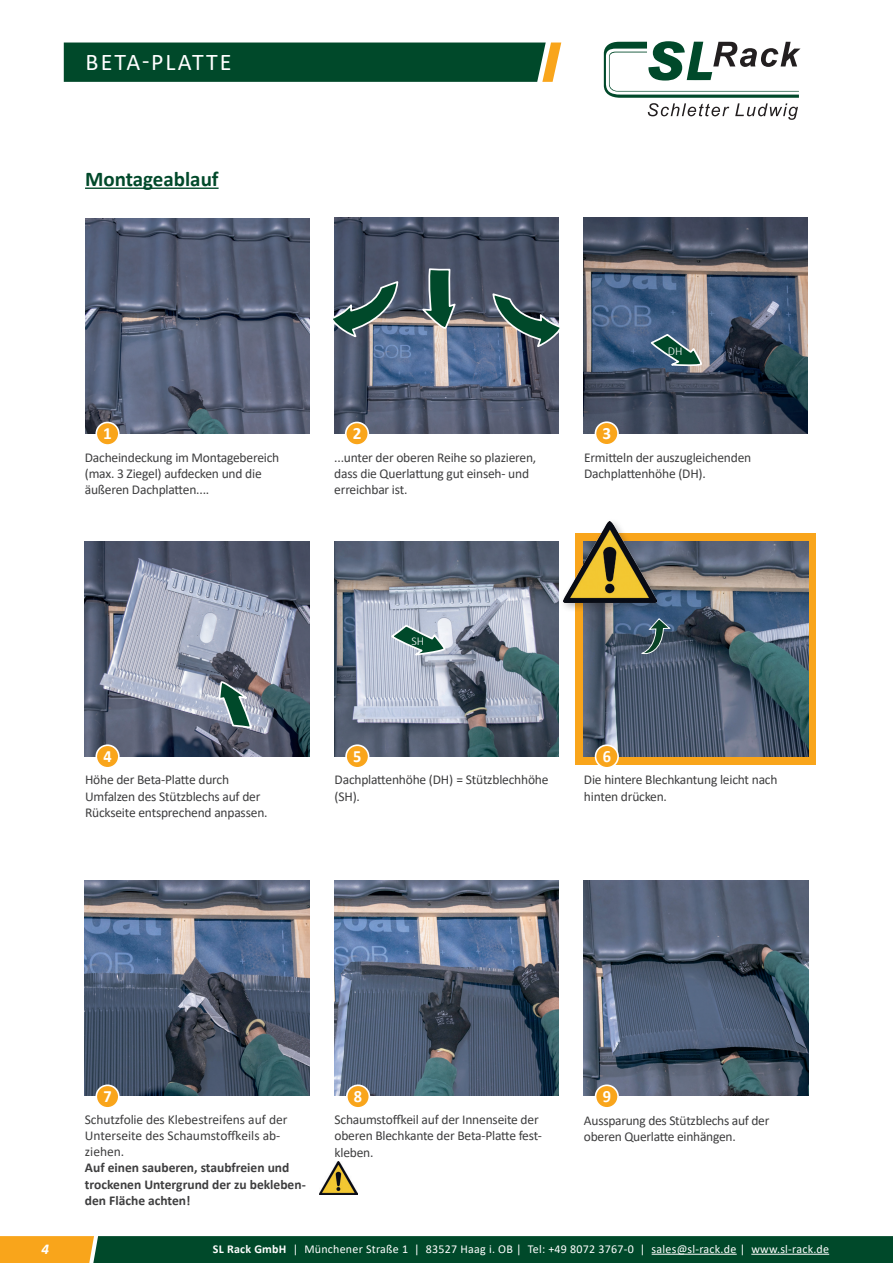
<style>
.page{position:relative;width:893px;height:1263px;background:#fff}
.page>*{position:absolute;margin:0;border:0;box-sizing:border-box;transform-origin:0 0}
.t1{font:24px "Calibri";letter-spacing:.09em;color:#fff}
.t2{font:700 21px "Calibri";color:#00492a}
.t3{font:700 17.25px "Calibri";color:#fff;scale:.95 1}
.t4{font:700 17.25px "Calibri";color:#fff}
.t5{font:italic 700 15px "Calibri";color:#fff}
.t6{font:13.5px/16.2px "Calibri";letter-spacing:-.015em;color:#3e3e3f}
.t7{font:700 13.5px/16.2px "Calibri";color:#3e3e3f}
.t8{font:12px "Calibri";letter-spacing:.02em;color:#fff}
.t9{font:300 12px "Calibri";color:#fff}
.s1{font-weight:700}
</style>
<div class="page">
<svg style="left:0;top:1236px;width:893px;height:27px;background:#1c542a"></svg>
<hr style="left:652px;top:1254px;width:85px;height:1px;background:#fff">
<hr style="left:751px;top:1254px;width:78px;height:1px;background:#fff">
<svg style="left:604px;top:41px;width:196px;height:79px"></svg>
<div style="left:64px;top:43px;width:497px;height:39px;background:#00492a"></div>
<div style="left:576px;top:533px;width:240px;height:232px;background:#f9a51b"></div>
<hr style="left:85px;top:188px;width:134px;height:1px;background:#00492a">
<img style="left:584px;top:541px;width:224px;height:216px">
<svg style="left:641px;top:617px;width:30px;height:37px"></svg>
<img style="left:334px;top:880px;width:224px;height:216px">
<div style="left:560px;top:518px;width:106px;height:95px;background:#231f20;opacity:.3"></div>
<img style="left:563px;top:522px;width:93px;height:80px">
<img style="left:584px;top:880px;width:224px;height:216px">
<img style="left:85px;top:218px;width:224px;height:215px">
<div style="left:96px;top:422px;width:23px;height:23px;background:#f9a51b;border-radius:50%"></div>
<div style="left:95px;top:422px;width:25px;height:24px;border:2px solid #fff;border-radius:50%"></div>
<img style="left:334px;top:218px;width:225px;height:215px">
<svg style="left:491px;top:267px;width:69px;height:82px;background:#51626a"></svg>
<svg style="left:333px;top:280px;width:67px;height:154px;background:#536475"></svg>
<div style="left:346px;top:422px;width:22px;height:23px;background:#f9a51b;border-radius:50%"></div>
<div style="left:345px;top:422px;width:24px;height:24px;border:2px solid #fff;border-radius:50%"></div>
<img style="left:85px;top:880px;width:224px;height:215px">
<img style="left:334px;top:541px;width:224px;height:216px">
<svg style="left:390px;top:623px;width:56px;height:34px;background:#8ca7a6"></svg>
<div style="left:346px;top:745px;width:23px;height:23px;background:#f9a51b;border-radius:50%"></div>
<div style="left:345px;top:744px;width:24px;height:25px;border:2px solid #fff;border-radius:50%"></div>
<div style="left:595px;top:745px;width:23px;height:23px;background:#f9a51b;border-radius:50%"></div>
<div style="left:595px;top:744px;width:24px;height:25px;border:2px solid #fff;border-radius:50%"></div>
<div style="left:96px;top:1085px;width:23px;height:23px;background:#f9a51b;border-radius:50%"></div>
<div style="left:95px;top:1084px;width:25px;height:25px;border:2px solid #fff;border-radius:50%"></div>
<div style="left:347px;top:1085px;width:22px;height:23px;background:#f9a51b;border-radius:50%"></div>
<div style="left:346px;top:1084px;width:24px;height:25px;border:2px solid #fff;border-radius:50%"></div>
<div style="left:595px;top:1085px;width:23px;height:23px;background:#f9a51b;border-radius:50%"></div>
<div style="left:595px;top:1084px;width:24px;height:25px;border:2px solid #fff;border-radius:50%"></div>
<img style="left:85px;top:541px;width:224px;height:216px">
<svg style="left:218px;top:681px;width:35px;height:49px;background:#67827f"></svg>
<div style="left:96px;top:745px;width:23px;height:23px;background:#f9a51b;border-radius:50%"></div>
<div style="left:95px;top:744px;width:25px;height:25px;border:2px solid #fff;border-radius:50%"></div>
<img style="left:584px;top:218px;width:224px;height:215px">
<svg style="left:649px;top:333px;width:54px;height:33px;background:#5b7a7c"></svg>
<div style="left:595px;top:422px;width:23px;height:23px;background:#f9a51b;border-radius:50%"></div>
<div style="left:595px;top:421px;width:24px;height:25px;border:2px solid #fff;border-radius:50%"></div>
<img style="left:319px;top:1161px;width:38px;height:33px">
<svg style="left:419px;top:267px;width:37px;height:62px;background:#496962"></svg>
<h1 class="t1" style="left:86px;top:45px;width:148px">BETA-PLATTE</h1>
<h2 class="t2" style="left:85px;top:164px;width:135px">Montageablauf</h2>
<p class="t4" style="left:103px;top:421px;width:10px">1</p>
<p class="t4" style="left:353px;top:421px;width:10px">2</p>
<p class="t6" style="left:85px;top:449px;width:196px">Dacheindeckung im Montagebereich (max. 3 Ziegel) aufdecken und die äußeren Dachplatten....</p>
<p class="t6" style="left:334px;top:449px;width:204px">...unter der oberen Reihe so plazieren, dass die Querlattung gut einseh- und erreichbar ist.</p>
<p class="t4" style="left:602px;top:421px;width:10px">3</p>
<p class="t9" style="left:668px;top:343px;width:16px">DH</p>
<p class="t6" style="left:584px;top:449px;width:169px">Ermitteln der auszugleichenden<br>Dachplattenhöhe (DH).</p>
<p class="t3" style="left:103px;top:744px;width:10px">4</p>
<p class="t6" style="left:85px;top:771px;width:184px">Höhe der Beta-Platte durch<br>Umfalzen des Stützblechs auf der<br>Rückseite entsprechend anpassen.</p>
<p class="t9" style="left:412px;top:633px;width:14px">SH</p>
<p class="t3" style="left:353px;top:744px;width:10px">5</p>
<p class="t6" style="left:335px;top:771px;width:215px">Dachplattenhöhe (DH) = Stützblechhöhe (SH).</p>
<p class="t3" style="left:603px;top:744px;width:10px">6</p>
<p class="t6" style="left:584px;top:771px;width:195px">Die hintere Blechkantung leicht nach hinten drücken.</p>
<p class="t3" style="left:103px;top:1084px;width:10px">7</p>
<p class="t3" style="left:354px;top:1084px;width:10px">8</p>
<p class="t3" style="left:603px;top:1084px;width:10px">9</p>
<p class="t6" style="left:85px;top:1111px;width:204px">Schutzfolie des Klebestreifens auf der<br>Unterseite des Schaumstoffkeils ab&shy;ziehen.</p>
<p class="t7" style="left:85px;top:1160px;width:222px">Auf einen sauberen, staubfreien und trockenen Untergrund der zu bekleben&shy;den Fläche achten!</p>
<p class="t6" style="left:334px;top:1111px;width:209px">Schaumstoffkeil auf der Innenseite der oberen Blechkante der Beta-Platte fest&shy;kleben.</p>
<p class="t6" style="left:584px;top:1112px;width:187px">Aussparung des Stützblechs auf der oberen Querlatte einhängen.</p>
<p class="t5" style="left:41px;top:1238px;width:9px">4</p>
<p class="t8" style="left:213px;top:1240px;width:618px"><span class="s1">SL Rack GmbH</span> | Münchener Straße 1 | 83527 Haag i. OB | Tel: +49 8072 3767-0 | sales@sl-rack.de | www.sl-rack.de</p>
</div>
